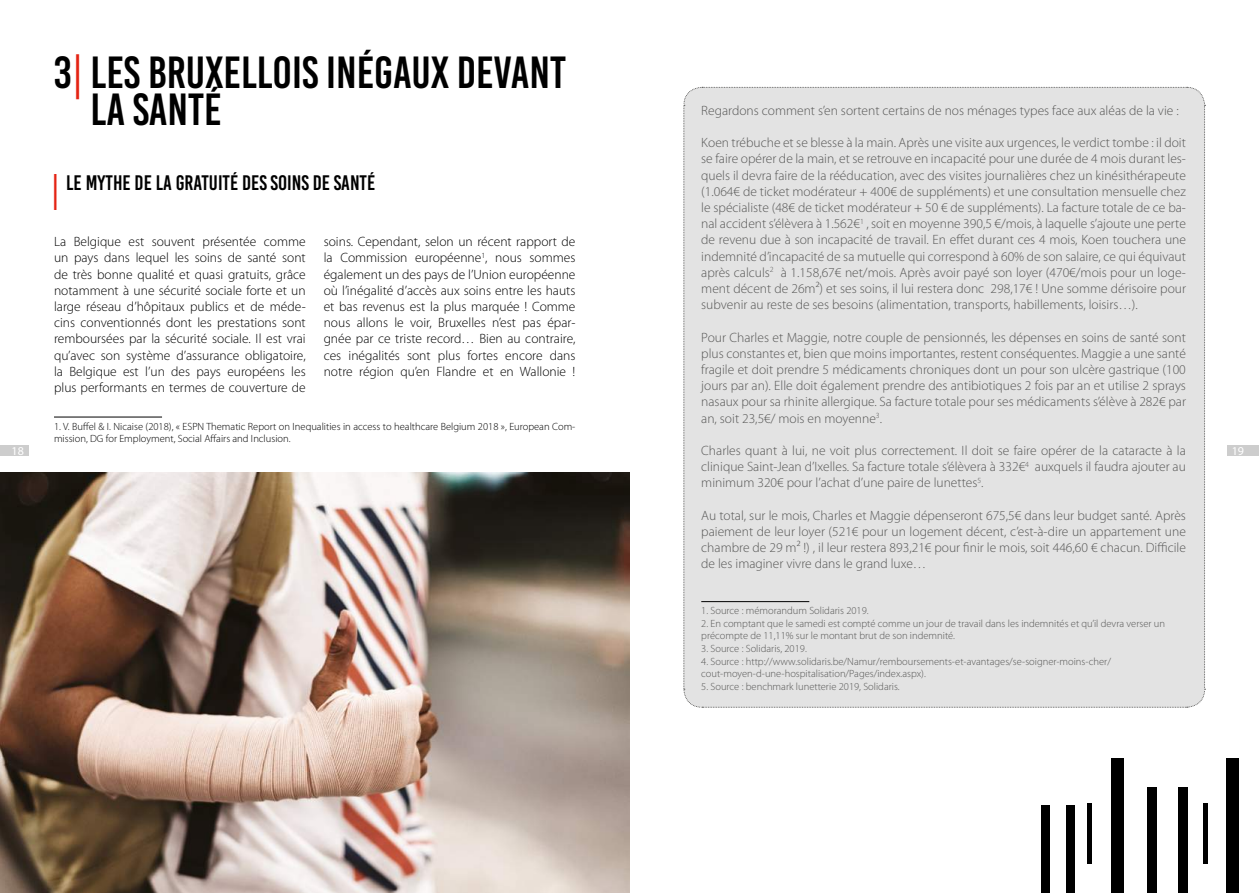
<style>
.page{position:relative;width:1259px;height:893px;background:#fff}
.page>*{position:absolute;margin:0;border:0;box-sizing:border-box;transform-origin:0 0}
.t1{font:45px/37.5px "Bebas Kai";color:#000}
.t2{font:36px "Minion Pro";color:#e42313}
.t3{font:21px "Bebas Kai";color:#000}
.t4{font:300 13.5px/16.2px "Myriad Pro";color:#575756;text-align:justify}
.t5{font:300 13.5px/16.2px "Myriad Pro";color:#000;text-align:justify}
.t6{font:12px "Myriad Pro";color:#fff}
.t7{font:300 10.5px/12.6px "Myriad Pro";color:#575756}
.t8{font:300 10.5px/12.6px "Myriad Pro";color:#000}
.s1{font-family:"Minion Pro";color:#e42313}
</style>
<div class="page">
<img style="left:0;top:472px;width:629px;height:421px">
<div style="left:1227px;top:445px;width:32px;height:11px;background:#cdcdcd"></div>
<div style="left:0;top:445px;width:29px;height:11px;background:#cdcdcd"></div>
<div style="left:683px;top:87px;width:522px;height:621px;background:#e3e3e3"></div>
<hr style="left:54px;top:417px;width:108px;height:1px;background:#000">
<h1 class="t1" style="left:91px;top:54px;width:477px;text-indent:-37px">3<span class="s1">|</span> LES BRUXELLOIS INÉGAUX DEVANT<br>LA SANTÉ</h1>
<p class="t4" style="left:701px;top:102px;width:479px">Regardons comment s’en sortent certains de nos ménages types face aux aléas de la vie :</p>
<p class="t4" style="left:701px;top:135px;width:486px">Koen trébuche et se blesse à la main. Après une visite aux urgences, le verdict tombe : il doit se faire opérer de la main, et se retrouve en incapacité pour une durée de 4 mois durant les&shy;quels il devra faire de la rééducation, avec des visites journalières chez un kinésithérapeute (1.064€ de ticket modérateur + 400€ de suppléments) et une consultation mensuelle chez le spécialiste (48€ de ticket modérateur + 50 € de suppléments). La facture totale de ce ba&shy;nal accident s’élèvera à 1.562€<sup>1</sup> , soit en moyenne 390,5 €/mois, à laquelle s’ajoute une perte de revenu due à son incapacité de travail. En effet durant ces 4 mois, Koen touchera une indemnité d’incapacité de sa mutuelle qui correspond à 60% de son salaire, ce qui équivaut après calculs<sup>2</sup> à 1.158,67€ net/mois. Après avoir payé son loyer (470€/mois pour un loge&shy;ment décent de 26m²) et ses soins, il lui restera donc 298,17€ ! Une somme dérisoire pour subvenir au reste de ses besoins (alimentation, transports, habillements, loisirs…).</p>
<p class="t4" style="left:701px;top:329px;width:486px">Pour Charles et Maggie, notre couple de pensionnés, les dépenses en soins de santé sont plus constantes et, bien que moins importantes, restent conséquentes. Maggie a une santé fragile et doit prendre 5 médicaments chroniques dont un pour son ulcère gastrique (100 jours par an). Elle doit également prendre des antibiotiques 2 fois par an et utilise 2 sprays nasaux pour sa rhinite allergique. Sa facture totale pour ses médicaments s’élève à 282€ par an, soit 23,5€/ mois en moyenne<sup>3</sup>.</p>
<p class="t4" style="left:701px;top:442px;width:486px">Charles quant à lui, ne voit plus correctement. Il doit se faire opérer de la cataracte à la clinique Saint-Jean d’Ixelles. Sa facture totale s’élèvera à 332€<sup>4</sup> auxquels il faudra ajouter au minimum 320€ pour l’achat d’une paire de lunettes<sup>5</sup>.</p>
<p class="t4" style="left:701px;top:507px;width:486px">Au total, sur le mois, Charles et Maggie dépenseront 675,5€ dans leur budget santé. Après paiement de leur loyer (521€ pour un logement décent, c’est-à-dire un appartement une chambre de 29 m² !) , il leur restera 893,21€ pour finir le mois, soit 446,60 € chacun. Difficile de les imaginer vivre dans le grand luxe…</p>
<p class="t7" style="left:701px;top:604px;width:169px">1. Source : mémorandum Solidaris 2019.</p>
<p class="t7" style="left:701px;top:617px;width:465px">2. En comptant que le samedi est compté comme un jour de travail dans les indemnités et qu’il devra verser un précompte de 11,11% sur le montant brut de son indemnité.</p>
<p class="t7" style="left:701px;top:642px;width:107px">3. Source : Solidaris, 2019.</p>
<p class="t7" style="left:701px;top:655px;width:411px">4. Source : http://www.solidaris.be/Namur/remboursements-et-avantages/se-soigner-moins-cher/ cout-moyen-d-une-hospitalisation/Pages/index.aspx).</p>
<p class="t7" style="left:701px;top:680px;width:200px">5. Source : benchmark lunetterie 2019, Solidaris.</p>
<h3 class="t3" style="left:66px;top:172px;width:310px">LE MYTHE DE LA GRATUITÉ DES SOINS DE SANTÉ</h3>
<h2 class="t2" style="left:60px;top:219px;width:11px;rotate:-180deg">|</h2>
<p class="t5" style="left:54px;top:233px;width:253px">La Belgique est souvent présentée comme un pays dans lequel les soins de santé sont de très bonne qualité et quasi gratuits, grâce notamment à une sécurité sociale forte et un large réseau d’hôpitaux publics et de méde&shy;cins conventionnés dont les prestations sont remboursées par la sécurité sociale. Il est vrai qu’avec son système d’assurance obligatoire, la Belgique est l’un des pays européens les plus performants en termes de couverture de</p>
<p class="t8" style="left:54px;top:420px;width:523px">1. V. Buffel &amp; I. Nicaise (2018), « ESPN Thematic Report on Inequalities in access to healthcare Belgium 2018 », European Com&shy;mission, DG for Employment, Social Affairs and Inclusion.</p>
<p class="t5" style="left:324px;top:233px;width:253px">soins. Cependant, selon un récent rapport de la Commission européenne<sup>1</sup>, nous sommes également un des pays de l’Union européenne où l’inégalité d’accès aux soins entre les hauts et bas revenus est la plus marquée ! Comme nous allons le voir, Bruxelles n’est pas épar&shy;gnée par ce triste record… Bien au contraire, ces inégalités sont plus fortes encore dans notre région qu’en Flandre et en Wallonie !</p>
<p class="t6" style="left:12px;top:443px;width:14px">18</p>
<p class="t6" style="left:1231px;top:443px;width:14px">19</p>
</div>
